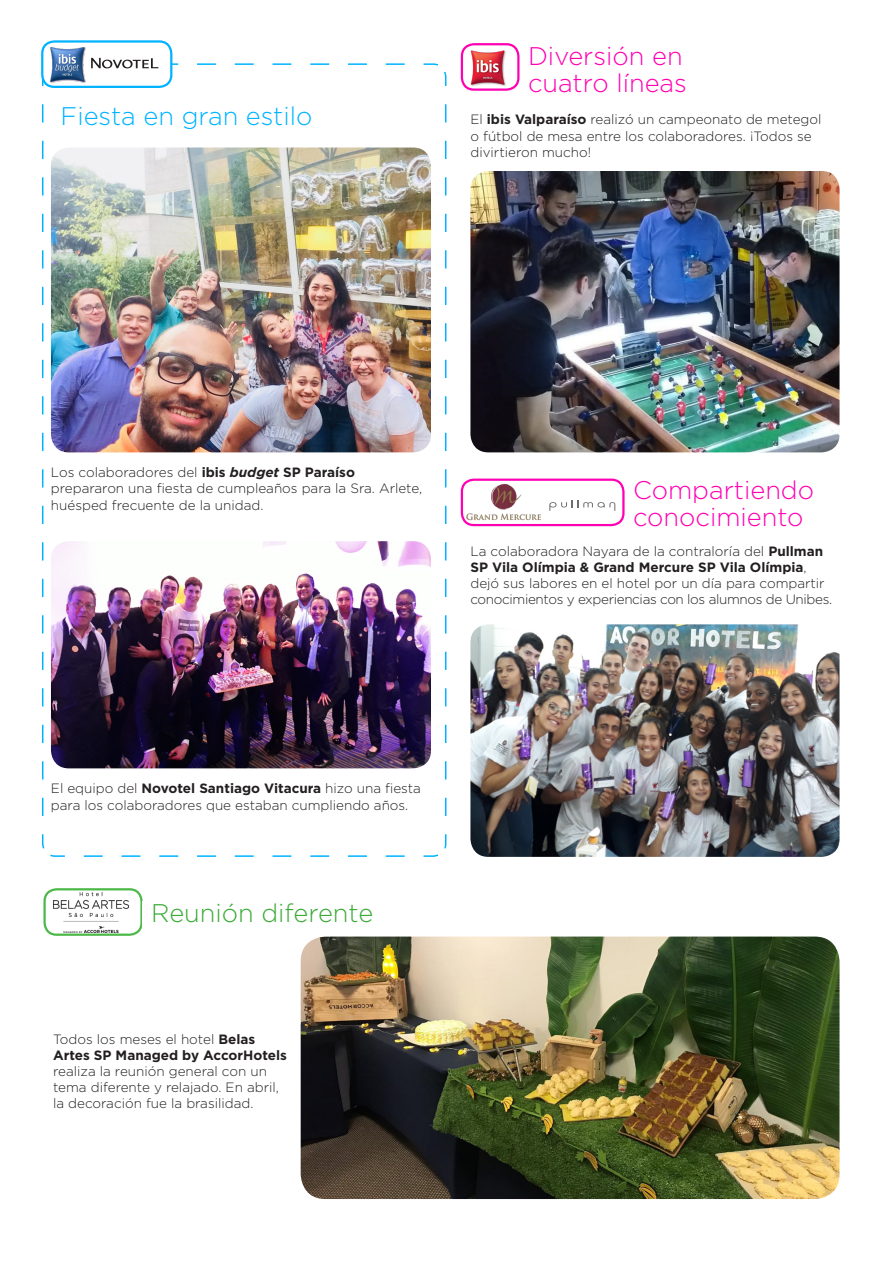
<style>
.page{position:relative;width:893px;height:1263px;background:#fff}
.page>*{position:absolute;margin:0;border:0;box-sizing:border-box;transform-origin:0 0}
.titulo_padrao{font:300 25.5px/27px "Gotham";color:#ff00b3}
.titulo_padrao-2{font:300 25.5px "Gotham";color:#00b3ff}
.titulo_padrao-3{font:300 25.5px "Gotham";color:#3bab36}
.gotham{font:300 13.5px/16.2px "Gotham";color:#231f20}
.s1{font-weight:700}
.s2{font-weight:700;font-style:italic}
</style>
<div class="page">
<svg style="left:41px;top:63px;width:406px;height:794px"></svg>
<div style="left:42px;top:41px;width:129px;height:46px;background:#fff;border-radius:12px"></div>
<div style="left:41px;top:40px;width:131px;height:48px;border:2px solid #00b3ff;border-radius:12px"></div>
<div style="left:61px;top:104px;width:361px;height:35px;background:#fff"></div>
<img style="left:51px;top:147px;width:380px;height:305px">
<img style="left:51px;top:541px;width:380px;height:227px">
<svg style="left:91px;top:58px;width:314px;height:10px"></svg>
<img style="left:50px;top:47px;width:36px;height:36px">
<div style="left:461px;top:479px;width:164px;height:47px;border:2px solid #ff00b3;border-radius:12px"></div>
<div style="left:461px;top:43px;width:58px;height:48px;border:2px solid #ff00b3;border-radius:12px"></div>
<div style="left:43px;top:888px;width:100px;height:48px;border:2px solid #4cb848;border-radius:12px"></div>
<img style="left:470px;top:171px;width:369px;height:281px">
<img style="left:470px;top:624px;width:369px;height:233px">
<img style="left:301px;top:936px;width:538px;height:263px">
<img style="left:470px;top:50px;width:36px;height:36px">
<img style="left:53px;top:893px;width:76px;height:39px">
<svg style="left:549px;top:500px;width:66px;height:11px"></svg>
<img style="left:466px;top:483px;width:75px;height:38px">
<p class="titulo_padrao-2" style="left:61px;top:99px;width:253px">Fiesta en gran estilo</p>
<p class="titulo_padrao" style="left:528px;top:41px;width:160px">Diversión en cuatro líneas</p>
<p class="gotham" style="left:470px;top:111px;width:353px">El <span class="s1">ibis Valparaíso</span> realizó un campeonato de metegol o fútbol de mesa entre los colaboradores. ¡Todos se divirtieron mucho!</p>
<p class="gotham" style="left:51px;top:464px;width:373px">Los colaboradores del <span class="s1">ibis</span> <span class="s2">budget</span> <span class="s1">SP Paraíso </span>prepararon una fiesta de cumpleaños para la Sra. Arlete, huésped frecuente de la unidad.</p>
<p class="titulo_padrao" style="left:633px;top:476px;width:183px">Compartiendo conocimiento</p>
<p class="gotham" style="left:470px;top:542px;width:363px">La colaboradora Nayara de la contraloría del <span class="s1">Pullman SP Vila Olímpia &amp; Grand Mercure SP Vila Olímpia</span>, dejó sus labores en el hotel por un día para compartir conocimientos y experiencias con los alumnos de Unibes.</p>
<p class="gotham" style="left:51px;top:780px;width:372px">El equipo del <span class="s1">Novotel Santiago Vitacura</span> hizo una fiesta para los colaboradores que estaban cumpliendo años.</p>
<p class="titulo_padrao-3" style="left:151px;top:896px;width:224px">Reunión diferente</p>
<p class="gotham" style="left:53px;top:1030px;width:235px">Todos los meses el hotel <span class="s1">Belas<br>Artes SP Managed by AccorHotels </span>realiza la reunión general con un tema diferente y relajado. En abril, la decoración fue la brasilidad.</p>
</div>
